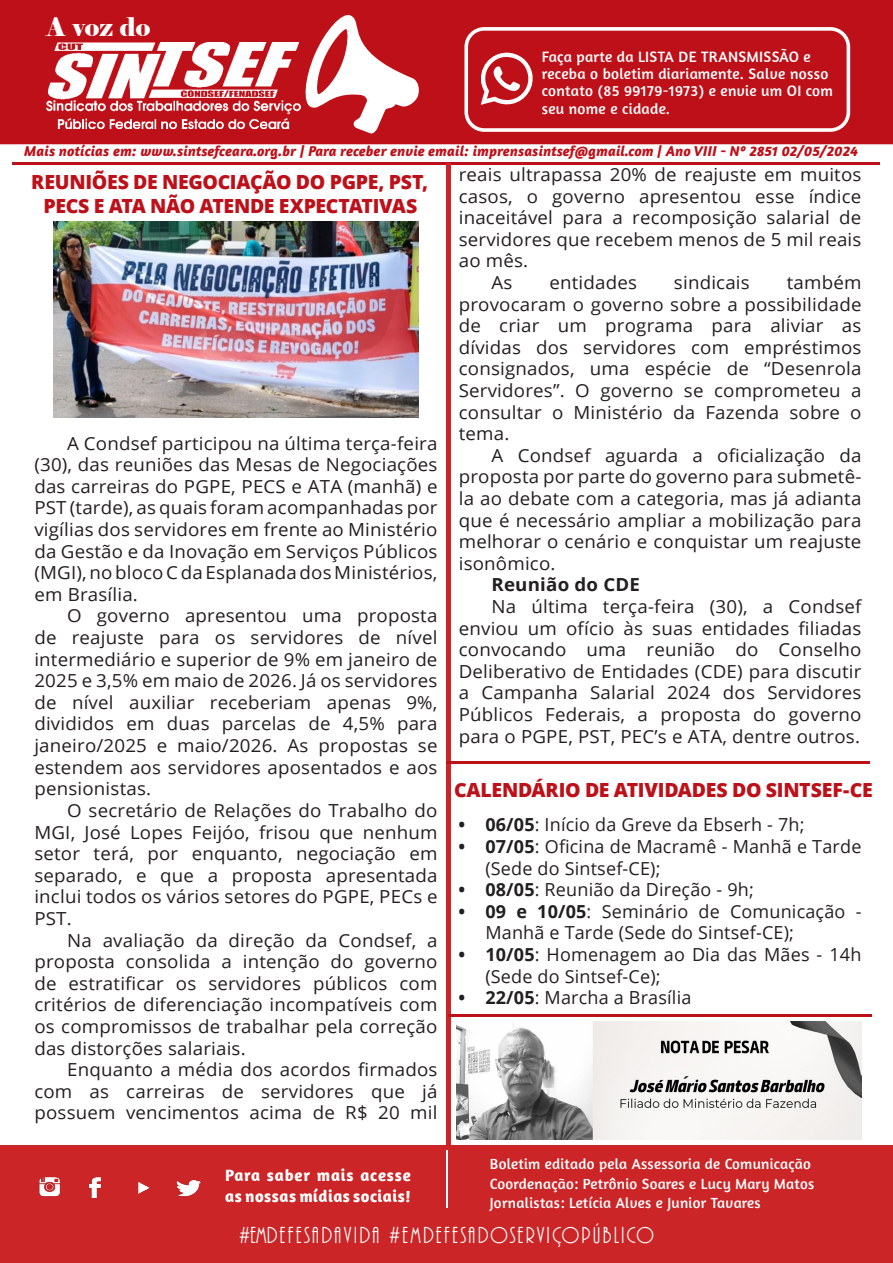
<style>
.page{position:relative;width:893px;height:1263px;background:#fff}
.page>*{position:absolute;margin:0;border:0;box-sizing:border-box;transform-origin:0 0}
.t1{font:25.65px "Elephant";color:#fff}
.t2{font:24px "ARBONNIE";letter-spacing:.09em;color:#fff}
.t3{font:800 19.5px/24px "Open Sans";letter-spacing:-.015em;color:#bd1019;text-align:center}
.t4{font:18px/21.6px "Open Sans";letter-spacing:.01em;color:#231f20;text-align:justify;scale:1.04 1}
.t5{font:18px/21.6px "Open Sans";letter-spacing:.01em;color:#231f20}
.t6{font:700 18px "Open Sans";letter-spacing:.01em;color:#231f20;scale:1.04 1}
.t7{font:700 16.8px/20.1px "Amaranth";letter-spacing:.03em;color:#fff}
.t8{font:700 16.8px "Open Sans";color:#231f20}
.t9{font:15.3px/17.4px "Amaranth";letter-spacing:.02em;color:#fff}
.t10{font:15px "Amaranth";letter-spacing:.02em;color:#fff}
.t11{font:italic 700 14.7px "Amaranth";letter-spacing:.01em;color:#bd1019}
.s1{font-weight:700}
</style>
<div class="page">
<div style="left:0;top:0;width:893px;height:144px;background:#bd1019"></div>
<svg style="left:302px;top:12px;width:118px;height:122px"></svg>
<div style="left:0;top:1145px;width:893px;height:118px;background:#cb2527"></div>
<img style="left:46px;top:42px;width:254px;height:86px">
<hr style="left:12px;top:162px;width:867px;height:2px;background:#bd1019">
<hr style="left:446px;top:1150px;width:2px;height:57px;background:#fff">
<img style="left:39px;top:1177px;width:162px;height:21px">
<div style="left:464px;top:27px;width:386px;height:105px;border:4px solid #fff;border-radius:18px"></div>
<svg style="left:476px;top:53px;width:59px;height:52px"></svg>
<hr style="left:446px;top:163px;width:4px;height:982px;background:#cb2527">
<hr style="left:447px;top:761px;width:423px;height:2px;background:#bd1019">
<hr style="left:448px;top:1014px;width:424px;height:2px;background:#bd1019">
<img style="left:456px;top:1021px;width:405px;height:119px">
<img style="left:54px;top:221px;width:365px;height:196px">
<p class="t1" style="left:46px;top:11px;width:105px">A voz do</p>
<p class="t9" style="left:542px;top:47px;width:293px">Faça parte da LISTA DE TRANSMISSÃO e receba o boletim diariamente. Salve nosso contato (85 99179-1973) e envie um OI com seu nome e cidade.</p>
<p class="t11" style="left:24px;top:142px;width:836px">Mais notícias em: www.sintsefceara.org.br | Para receber envie email: imprensasintsef@gmail.com | Ano VIII - Nº 2851 02/05/2024</p>
<p class="t3" style="left:31px;top:169px;width:398px">REUNIÕES DE NEGOCIAÇÃO DO PGPE, PST,<br>PECS E ATA NÃO ATENDE EXPECTATIVAS</p>
<p class="t4" style="left:34px;top:432px;width:389px;text-indent:33px">A Condsef participou na última terça-feira (30), das reuniões das Mesas de Negociações das carreiras do PGPE, PECS e ATA (manhã) e PST (tarde), as quais foram acompanhadas por vigílias dos servidores em frente ao Ministério da Gestão e da Inovação em Serviços Públicos (MGI), no bloco C da Esplanada dos Ministérios, em Brasília.</p>
<p class="t4" style="left:34px;top:605px;width:389px;text-indent:33px">O governo apresentou uma proposta de reajuste para os servidores de nível intermediário e superior de 9% em janeiro de 2025 e 3,5% em maio de 2026. Já os servidores de nível auxiliar receberiam apenas 9%, divididos em duas parcelas de 4,5% para janeiro/2025 e maio/2026. As propostas se estendem aos servidores aposentados e aos pensionistas.</p>
<p class="t4" style="left:34px;top:799px;width:389px;text-indent:33px">O secretário de Relações do Trabalho do MGI, José Lopes Feijóo, frisou que nenhum setor terá, por enquanto, negociação em separado, e que a proposta apresentada inclui todos os vários setores do PGPE, PECs e PST.</p>
<p class="t4" style="left:34px;top:929px;width:389px;text-indent:33px">Na avaliação da direção da Condsef, a proposta consolida a intenção do governo de estratificar os servidores públicos com critérios de diferenciação incompatíveis com os compromissos de trabalhar pela correção das distorções salariais.</p>
<p class="t4" style="left:34px;top:1058px;width:389px;text-indent:33px">Enquanto a média dos acordos firmados com as carreiras de servidores que já possuem vencimentos acima de R$ 20 mil</p>
<p class="t7" style="left:225px;top:1165px;width:187px">Para saber mais acesse as nossas mídias sociais!</p>
<p class="t4" style="left:459px;top:163px;width:389px">reais ultrapassa 20% de reajuste em muitos casos, o governo apresentou esse índice inaceitável para a recomposição salarial de servidores que recebem menos de 5 mil reais ao mês.</p>
<p class="t4" style="left:491px;top:271px;width:22px">As</p>
<p class="t4" style="left:549px;top:271px;width:86px">entidades</p>
<p class="t4" style="left:674px;top:271px;width:74px">sindicais</p>
<p class="t4" style="left:459px;top:271px;width:389px;text-indent:328px">também provocaram o governo sobre a possibilidade de criar um programa para aliviar as dívidas dos servidores com empréstimos consignados, uma espécie de “Desenrola Servidores”. O governo se comprometeu a consultar o Ministério da Fazenda sobre o tema.</p>
<p class="t4" style="left:459px;top:444px;width:389px;text-indent:33px">A Condsef aguarda a oficialização da proposta por parte do governo para submetê&shy;la ao debate com a categoria, mas já adianta que é necessário ampliar a mobilização para melhorar o cenário e conquistar um reajuste isonômico.</p>
<p class="t6" style="left:491px;top:572px;width:144px">Reunião do CDE</p>
<p class="t4" style="left:459px;top:595px;width:389px;text-indent:33px">Na última terça-feira (30), a Condsef enviou um ofício às suas entidades filiadas convocando uma reunião do Conselho Deliberativo de Entidades (CDE) para discutir a Campanha Salarial 2024 dos Servidores Públicos Federais, a proposta do governo para o PGPE, PST, PEC’s e ATA, dentre outros.</p>
<p class="t3" style="left:454px;top:777px;width:420px">CALENDÁRIO DE ATIVIDADES DO SINTSEF-CE</p>
<p class="t5" style="left:458px;top:813px;width:348px"><span class="s1">• 06/05</span>: Início da Greve da Ebserh - 7h;</p>
<p class="t5" style="left:485px;top:835px;width:378px;text-indent:-27px"><span class="s1">• 07/05</span>: Oficina de Macramê - Manhã e Tarde (Sede do Sintsef-CE);</p>
<p class="t5" style="left:458px;top:878px;width:297px"><span class="s1">• 08/05</span>: Reunião da Direção - 9h;</p>
<p class="t5" style="left:485px;top:900px;width:378px;text-indent:-27px"><span class="s1">• 09 e 10/05</span>: Seminário de Comunicação -<br>Manhã e Tarde (Sede do Sintsef-CE);</p>
<p class="t5" style="left:485px;top:943px;width:378px;text-indent:-27px"><span class="s1">• 10/05</span>: Homenagem ao Dia das Mães - 14h (Sede do Sintsef-Ce);</p>
<p class="t5" style="left:458px;top:986px;width:235px"><span class="s1">• 22/05</span>: Marcha a Brasília</p>
<p class="t8" style="left:681px;top:1071px;width:12px">´</p>
<p class="t10" style="left:490px;top:1155px;width:323px">Boletim editado pela Assessoria de Comunicação</p>
<p class="t10" style="left:490px;top:1175px;width:326px">Coordenação: Petrônio Soares e Lucy Mary Matos</p>
<p class="t10" style="left:490px;top:1194px;width:272px">Jornalistas: Letícia Alves e Junior Tavares</p>
<p class="t2" style="left:239px;top:1223px;width:416px">#EMDEFESADAVIDA #EMDEFESADOSERVIÇOPÚBLICO</p>
</div>
